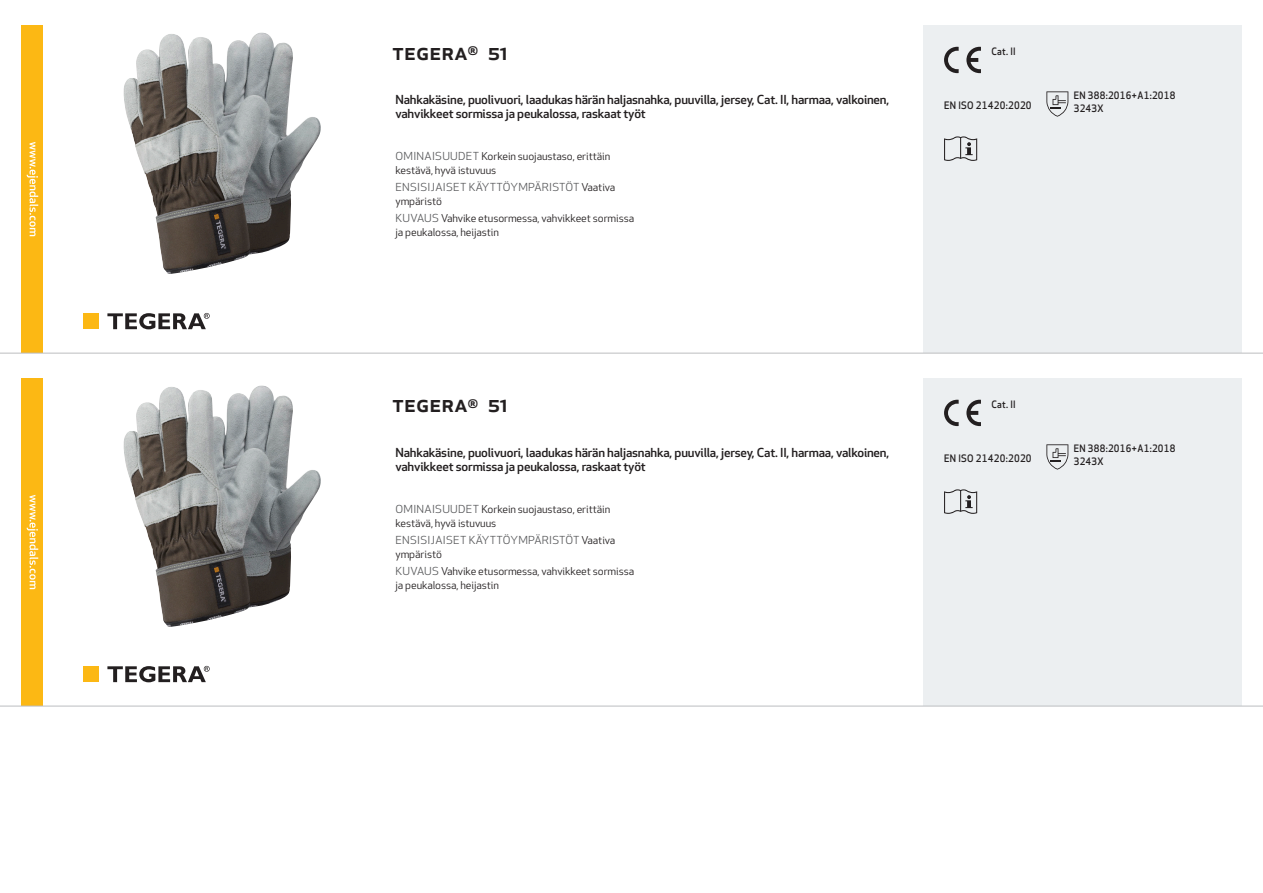
<style>
.page{position:relative;width:1263px;height:893px;background:#fff}
.page>*{position:absolute;margin:0;border:0;box-sizing:border-box;transform-origin:0 0}
.Produkt_namn{font:500 24px "Apex New";color:#231f20}
.Ingress{font:500 12.15px/14.2px "Apex New";letter-spacing:-.015em;color:#231f20;scale:1.06 1}
.Funktion{font:10.8px "Apex New";letter-spacing:.025em;color:#57585a;scale:1.06 1}
.Funktion-2{font:10.5px/13.8px "Apex New";letter-spacing:-.01em;color:#231f20;scale:1.06 1}
.PictogramText{font:500 10.05px "Apex New";letter-spacing:.025em;color:#231f20;scale:.95 1}
.s1{font-size:10.8px;color:#57585a}
.s2{font-size:10.5px;color:#231f20}
</style>
<div class="page">
<img style="left:123px;top:33px;width:198px;height:241px">
<div style="left:83px;top:313px;width:16px;height:16px;background:#fcb814"></div>
<svg style="left:107px;top:313px;width:103px;height:16px"></svg>
<div style="left:21px;top:26px;width:22px;height:327px;background:#fcb814"></div>
<svg style="left:27px;top:142px;width:11px;height:94px"></svg>
<div style="left:923px;top:26px;width:319px;height:327px;background:#eceff1"></div>
<svg style="left:966px;top:47px;width:15px;height:26px"></svg>
<svg style="left:944px;top:47px;width:15px;height:26px"></svg>
<svg style="left:1046px;top:91px;width:22px;height:26px"></svg>
<svg style="left:944px;top:136px;width:33px;height:25px"></svg>
<img style="left:123px;top:385px;width:198px;height:242px">
<div style="left:83px;top:666px;width:16px;height:16px;background:#fcb814"></div>
<svg style="left:107px;top:666px;width:103px;height:16px"></svg>
<div style="left:21px;top:378px;width:22px;height:328px;background:#fcb814"></div>
<svg style="left:27px;top:495px;width:11px;height:94px"></svg>
<div style="left:923px;top:378px;width:319px;height:328px;background:#eceff1"></div>
<svg style="left:966px;top:400px;width:15px;height:26px"></svg>
<svg style="left:944px;top:400px;width:15px;height:26px"></svg>
<svg style="left:1046px;top:444px;width:22px;height:26px"></svg>
<svg style="left:944px;top:489px;width:33px;height:25px"></svg>
<hr style="left:0;top:353px;width:1263px;height:1px;background:#bcbdc0">
<hr style="left:0;top:706px;width:1263px;height:1px;background:#bcbdc0">
<p class="Produkt_namn" style="left:392px;top:35px;width:118px">TEGERA<sup>®</sup> 51</p>
<p class="Ingress" style="left:395px;top:92px;width:467px">Nahkakäsine, puolivuori, laadukas härän haljasnahka, puuvilla, jersey, Cat. II, harmaa, valkoinen, vahvikkeet sormissa ja peukalossa, raskaat työt</p>
<p class="Funktion-2" style="left:395px;top:149px;width:204px"><span class="s1">OMINAISUUDET</span> Korkein suojaustaso, erittäin kestävä, hyvä istuvuus</p>
<p class="Funktion" style="left:395px;top:180px;width:209px">ENSISIJAISET KÄYTTÖYMPÄRISTÖT <span class="s2">Vaativa</span></p>
<p class="Funktion-2" style="left:395px;top:194px;width:45px">ympäristö</p>
<p class="Funktion-2" style="left:395px;top:212px;width:227px"><span class="s1">KUVAUS</span> Vahvike etusormessa, vahvikkeet sormissa ja peukalossa, heijastin</p>
<p class="PictogramText" style="left:991px;top:44px;width:27px">Cat. II</p>
<p class="PictogramText" style="left:944px;top:99px;width:94px">EN ISO 21420:2020</p>
<p class="PictogramText" style="left:1074px;top:89px;width:108px">EN 388:2016+A1:2018</p>
<p class="PictogramText" style="left:1074px;top:102px;width:33px">3243X</p>
<p class="Produkt_namn" style="left:392px;top:388px;width:118px">TEGERA<sup>®</sup> 51</p>
<p class="Ingress" style="left:395px;top:445px;width:467px">Nahkakäsine, puolivuori, laadukas härän haljasnahka, puuvilla, jersey, Cat. II, harmaa, valkoinen, vahvikkeet sormissa ja peukalossa, raskaat työt</p>
<p class="Funktion-2" style="left:395px;top:502px;width:204px"><span class="s1">OMINAISUUDET</span> Korkein suojaustaso, erittäin kestävä, hyvä istuvuus</p>
<p class="Funktion" style="left:395px;top:533px;width:209px">ENSISIJAISET KÄYTTÖYMPÄRISTÖT <span class="s2">Vaativa</span></p>
<p class="Funktion-2" style="left:395px;top:547px;width:45px">ympäristö</p>
<p class="Funktion-2" style="left:395px;top:564px;width:227px"><span class="s1">KUVAUS</span> Vahvike etusormessa, vahvikkeet sormissa ja peukalossa, heijastin</p>
<p class="PictogramText" style="left:991px;top:397px;width:27px">Cat. II</p>
<p class="PictogramText" style="left:944px;top:452px;width:94px">EN ISO 21420:2020</p>
<p class="PictogramText" style="left:1074px;top:442px;width:108px">EN 388:2016+A1:2018</p>
<p class="PictogramText" style="left:1074px;top:455px;width:33px">3243X</p>
</div>
